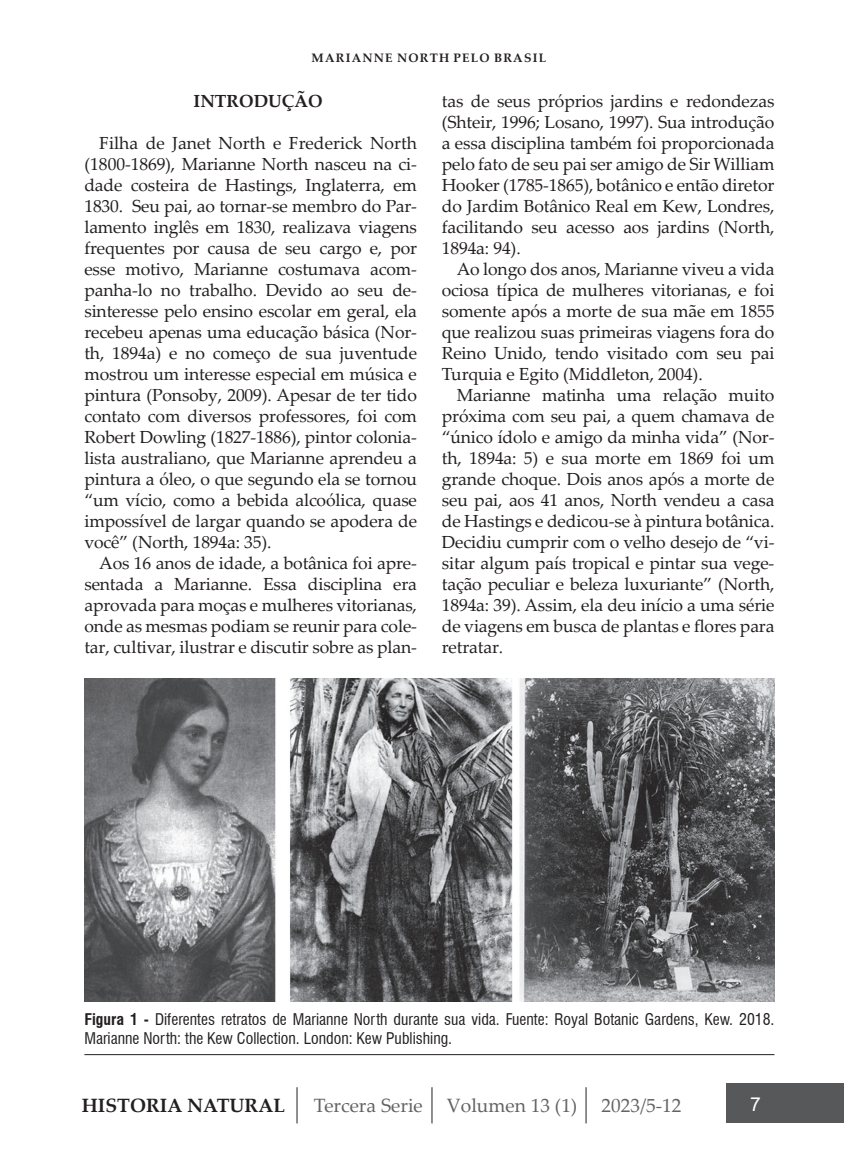
<style>
.page{position:relative;width:844px;height:1166px;background:#fff}
.page>*{position:absolute;margin:0;border:0;box-sizing:border-box;transform-origin:0 0}
.t1{font:19.25px "Palatino Linotype";color:#636366}
.t2{font:700 19.25px "Palatino Linotype";color:#231f20}
.t3{font:19.25px "Arial";color:#fff}
.t4{font:17.5px/21px "Palatino Linotype";letter-spacing:-.01em;color:#231f20;text-align:justify}
.t5{font:700 17.5px "Palatino Linotype";color:#231f20}
.t6{font:condensed 15.75px/19.2px "Swiss 721 BT";color:#231f20}
.t7{font:700 12.25px "Palatino Linotype";letter-spacing:.1em;color:#231f20}
.s1{font-weight:700}
</style>
<div class="page">
<hr style="left:296px;top:1087px;width:1px;height:36px;background:#231f20">
<hr style="left:431px;top:1087px;width:1px;height:36px;background:#231f20">
<hr style="left:585px;top:1087px;width:1px;height:36px;background:#231f20">
<div style="left:726px;top:1083px;width:117px;height:39px;background:#57585a"></div>
<img style="left:84px;top:679px;width:690px;height:322px">
<hr style="left:84px;top:1054px;width:690px;height:1px;background:#231f20">
<p class="t7" style="left:311px;top:49px;width:236px">MARIANNE NORTH PELO BRASIL</p>
<p class="t5" style="left:193px;top:89px;width:131px">INTRODUÇÃO</p>
<p class="t4" style="left:84px;top:132px;width:334px;text-indent:15px">Filha de Janet North e Frederick North (1800-1869), Marianne North nasceu na ci&shy;dade costeira de Hastings, Inglaterra, em 1830. Seu pai, ao tornar-se membro do Par&shy;lamento inglês em 1830, realizava viagens frequentes por causa de seu cargo e, por esse motivo, Marianne costumava acom&shy;panha-lo no trabalho. Devido ao seu de&shy;sinteresse pelo ensino escolar em geral, ela recebeu apenas uma educação básica (Nor&shy;th, 1894a) e no começo de sua juventude mostrou um interesse especial em música e pintura (Ponsoby, 2009). Apesar de ter tido contato com diversos professores, foi com Robert Dowling (1827-1886), pintor colonia&shy;lista australiano, que Marianne aprendeu a pintura a óleo, o que segundo ela se tornou “um vício, como a bebida alcoólica, quase impossível de largar quando se apodera de você” (North, 1894a: 35).</p>
<p class="t4" style="left:84px;top:552px;width:334px;text-indent:15px">Aos 16 anos de idade, a botânica foi apre&shy;sentada a Marianne. Essa disciplina era aprovada para moças e mulheres vitorianas, onde as mesmas podiam se reunir para cole&shy;tar, cultivar, ilustrar e discutir sobre as plan-</p>
<p class="t4" style="left:441px;top:90px;width:334px">tas de seus próprios jardins e redondezas (Shteir, 1996; Losano, 1997). Sua introdução a essa disciplina também foi proporcionada pelo fato de seu pai ser amigo de Sir William Hooker (1785-1865), botânico e então diretor do Jardim Botânico Real em Kew, Londres, facilitando seu acesso aos jardins (North, 1894a: 94).</p>
<p class="t4" style="left:441px;top:258px;width:334px;text-indent:15px">Ao longo dos anos, Marianne viveu a vida ociosa típica de mulheres vitorianas, e foi somente após a morte de sua mãe em 1855 que realizou suas primeiras viagens fora do Reino Unido, tendo visitado com seu pai Turquia e Egito (Middleton, 2004).</p>
<p class="t4" style="left:441px;top:384px;width:334px;text-indent:15px">Marianne matinha uma relação muito próxima com seu pai, a quem chamava de “único ídolo e amigo da minha vida” (Nor&shy;th, 1894a: 5) e sua morte em 1869 foi um grande choque. Dois anos após a morte de seu pai, aos 41 anos, North vendeu a casa de Hastings e dedicou-se à pintura botânica.<br>Decidiu cumprir com o velho desejo de “vi&shy;sitar algum país tropical e pintar sua vege&shy;tação peculiar e beleza luxuriante” (North, 1894a: 39). Assim, ela deu início a uma série de viagens em busca de plantas e flores para retratar.</p>
<p class="t6" style="left:84px;top:1009px;width:691px"><span class="s1">Figura 1 -</span> Diferentes retratos de Marianne North durante sua vida. Fuente: Royal Botanic Gardens, Kew. 2018.<br>Marianne North: the Kew Collection. London: Kew Publishing.</p>
<p class="t2" style="left:82px;top:1091px;width:204px">HISTORIA NATURAL</p>
<p class="t1" style="left:314px;top:1091px;width:265px">Tercera Serie Volumen 13 (1)</p>
<p class="t1" style="left:601px;top:1091px;width:81px">2023/5-12</p>
<p class="t3" style="left:750px;top:1090px;width:12px">7</p>
</div>
